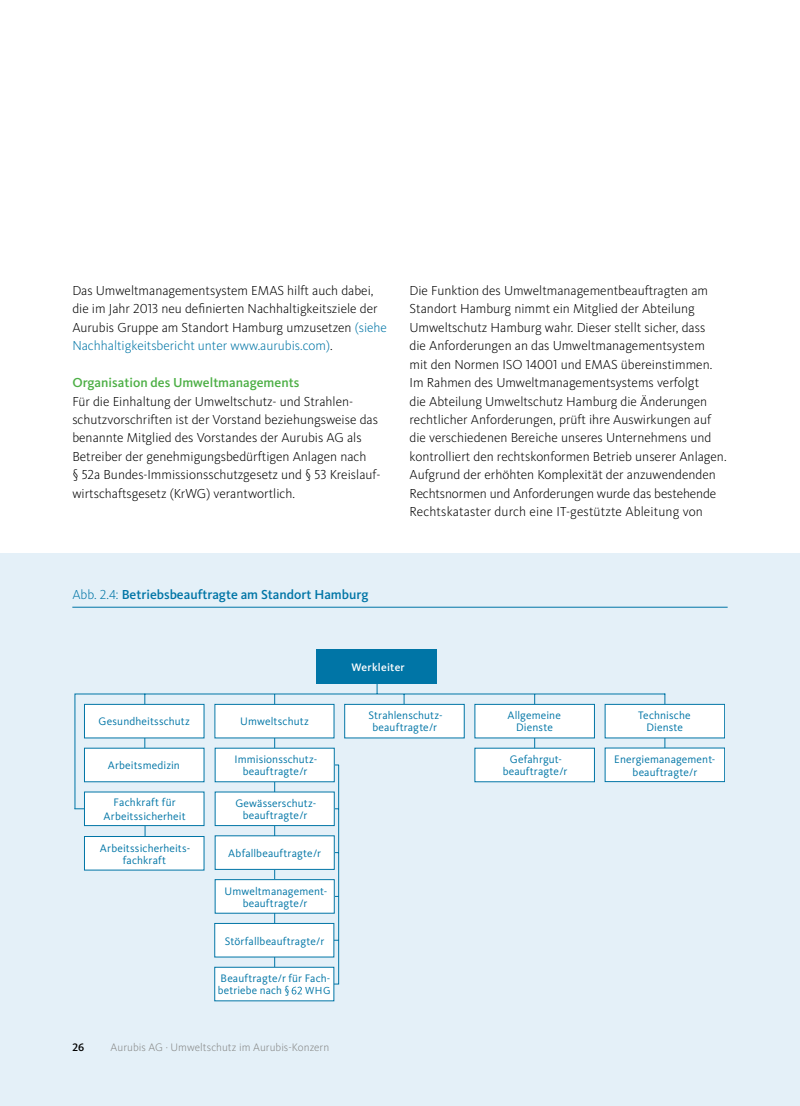
<style>
.page{position:relative;width:800px;height:1106px;background:#fff}
.page>*{position:absolute;margin:0;border:0;box-sizing:border-box;transform-origin:0 0}
.t1{font:300 13.5px/18.5px "Kievit Pro";color:#000}
.t2{font:500 13.5px "Kievit Pro";color:#0075a6}
.t3{font:500 13.5px "Kievit Pro";color:#4daf46}
.t4{font:11.25px/12px "Kievit Pro";letter-spacing:.01em;color:#0075a6;text-align:center}
.t5{font:300 11.25px "Kievit Pro";letter-spacing:.005em;color:#868786}
.t6{font:500 11.25px "Kievit Pro";letter-spacing:.02em;color:#fff}
.t7{font:500 11.25px "Kievit Pro";color:#000}
.t8{font:10.65px "Kievit Pro";color:#0075a6}
.s1{color:#0075a6}
.s2{font-weight:300}
</style>
<div class="page">
<div style="left:0;top:553px;width:799px;height:553px;background:#e4f0f8"></div>
<svg style="left:74px;top:661px;width:591px;height:325px"></svg>
<div style="left:215px;top:748px;width:119px;height:33px;background:#fff"></div>
<div style="left:215px;top:923px;width:119px;height:34px;background:#fff"></div>
<div style="left:214px;top:923px;width:120px;height:34px;border:1px solid #0075a6"></div>
<div style="left:215px;top:792px;width:119px;height:33px;background:#fff"></div>
<div style="left:215px;top:967px;width:119px;height:33px;background:#fff"></div>
<svg style="left:291px;top:986px;width:11px;height:8px"></svg>
<div style="left:214px;top:967px;width:120px;height:34px;border:1px solid #0075a6"></div>
<div style="left:215px;top:835px;width:119px;height:34px;background:#fff"></div>
<div style="left:215px;top:879px;width:119px;height:34px;background:#fff"></div>
<div style="left:215px;top:879px;width:119px;height:34px;border:1px solid #0075a6"></div>
<div style="left:475px;top:748px;width:119px;height:33px;background:#fff"></div>
<div style="left:84px;top:704px;width:120px;height:34px;background:#fff"></div>
<div style="left:84px;top:704px;width:120px;height:34px;border:1px solid #0075a6"></div>
<div style="left:215px;top:704px;width:119px;height:34px;background:#fff"></div>
<div style="left:214px;top:704px;width:120px;height:34px;border:1px solid #0075a6"></div>
<div style="left:475px;top:704px;width:119px;height:34px;background:#fff"></div>
<div style="left:474px;top:704px;width:120px;height:34px;border:1px solid #0075a6"></div>
<div style="left:344px;top:704px;width:120px;height:34px;background:#fff"></div>
<div style="left:344px;top:704px;width:120px;height:34px;border:1px solid #0075a6"></div>
<div style="left:605px;top:704px;width:119px;height:34px;background:#fff"></div>
<div style="left:604px;top:704px;width:120px;height:34px;border:1px solid #0075a6"></div>
<div style="left:605px;top:748px;width:119px;height:33px;background:#fff"></div>
<hr style="left:74px;top:808px;width:100px;height:1px;background:#0075a6">
<div style="left:84px;top:748px;width:120px;height:33px;background:#fff"></div>
<div style="left:84px;top:792px;width:120px;height:33px;background:#fff"></div>
<div style="left:84px;top:836px;width:120px;height:34px;background:#fff"></div>
<div style="left:84px;top:836px;width:120px;height:34px;border:1px solid #0075a6"></div>
<div style="left:317px;top:650px;width:120px;height:34px;background:#0075a6"></div>
<hr style="left:72px;top:607px;width:655px;height:1px;background:#0075a6">
<p class="t1" style="left:72px;top:281px;width:316px">Das Umweltmanagementsystem EMAS hilft auch dabei, die im Jahr 2013 neu definierten Nachhaltigkeitsziele der Aurubis Gruppe am Standort Hamburg umzusetzen <span class="s1">(siehe Nachhaltigkeitsbericht unter www.aurubis.com)</span>.</p>
<p class="t3" style="left:72px;top:374px;width:228px">Organisation des Umweltmanagements</p>
<p class="t1" style="left:72px;top:392px;width:309px">Für die Einhaltung der Umweltschutz- und Strahlen&shy;schutzvorschriften ist der Vorstand beziehungsweise das benannte Mitglied des Vorstandes der Aurubis AG als Betreiber der genehmigungsbedürftigen Anlagen nach<br>§ 52a Bundes-Immissionsschutzgesetz und § 53 Kreislauf&shy;wirtschaftsgesetz (KrWG) verantwortlich.</p>
<p class="t1" style="left:409px;top:281px;width:318px">Die Funktion des Umweltmanagementbeauftragten am Standort Hamburg nimmt ein Mitglied der Abteilung Umweltschutz Hamburg wahr. Dieser stellt sicher, dass<br>die Anforderungen an das Umweltmanagementsystem<br>mit den Normen ISO 14001 und EMAS übereinstimmen.<br>Im Rahmen des Umweltmanagementsystems verfolgt<br>die Abteilung Umweltschutz Hamburg die Änderungen rechtlicher Anforderungen, prüft ihre Auswirkungen auf die verschiedenen Bereiche unseres Unternehmens und kontrolliert den rechtskonformen Betrieb unserer Anlagen.<br>Aufgrund der erhöhten Komplexität der anzuwendenden Rechtsnormen und Anforderungen wurde das bestehende Rechtskataster durch eine IT-gestützte Ableitung von</p>
<p class="t2" style="left:72px;top:586px;width:297px"><span class="s2">Abb. 2.4:</span> Betriebsbeauftragte am Standort Hamburg</p>
<p class="t6" style="left:351px;top:660px;width:55px">Werkleiter</p>
<p class="t4" style="left:99px;top:715px;width:93px">Gesundheitsschutz</p>
<p class="t4" style="left:240px;top:715px;width:70px">Umweltschutz</p>
<p class="t4" style="left:507px;top:709px;width:55px">Allgemeine<br>Dienste</p>
<p class="t4" style="left:368px;top:709px;width:76px">Strahlenschutz&shy;beauftragte/r</p>
<p class="t4" style="left:638px;top:709px;width:54px">Technische<br>Dienste</p>
<p class="t4" style="left:614px;top:752px;width:103px;line-height:13.4px">Energiemanagement&shy;beauftragte/r</p>
<p class="t4" style="left:502px;top:753px;width:66px">Gefahrgut&shy;beauftragte/r</p>
<p class="t4" style="left:234px;top:753px;width:84px">Immisionsschutz&shy;beauftragte/r</p>
<p class="t4" style="left:108px;top:759px;width:74px">Arbeitsmedizin</p>
<p class="t4" style="left:104px;top:795px;width:83px;line-height:13.5px">Fachkraft für<br>Arbeitssicherheit</p>
<p class="t4" style="left:100px;top:841px;width:92px">Arbeitssicherheits&shy;fachkraft</p>
<p class="t4" style="left:235px;top:797px;width:82px">Gewässerschutz&shy;beauftragte/r</p>
<p class="t4" style="left:228px;top:847px;width:94px">Abfallbeauftragte/r</p>
<p class="t4" style="left:224px;top:884px;width:104px">Umweltmanagement&shy;beauftragte/r</p>
<p class="t4" style="left:225px;top:934px;width:101px">Störfallbeauftragte/r</p>
<p class="t4" style="left:218px;top:972px;width:114px;text-align:left">Beauftragte/r für Fach&shy;betriebe nach §</p>
<p class="t8" style="left:305px;top:984px;width:27px">WHG</p>
<p class="t7" style="left:72px;top:1040px;width:13px">26</p>
<p class="t5" style="left:111px;top:1040px;width:220px">Aurubis AG · Umweltschutz im Aurubis-Konzern</p>
</div>
